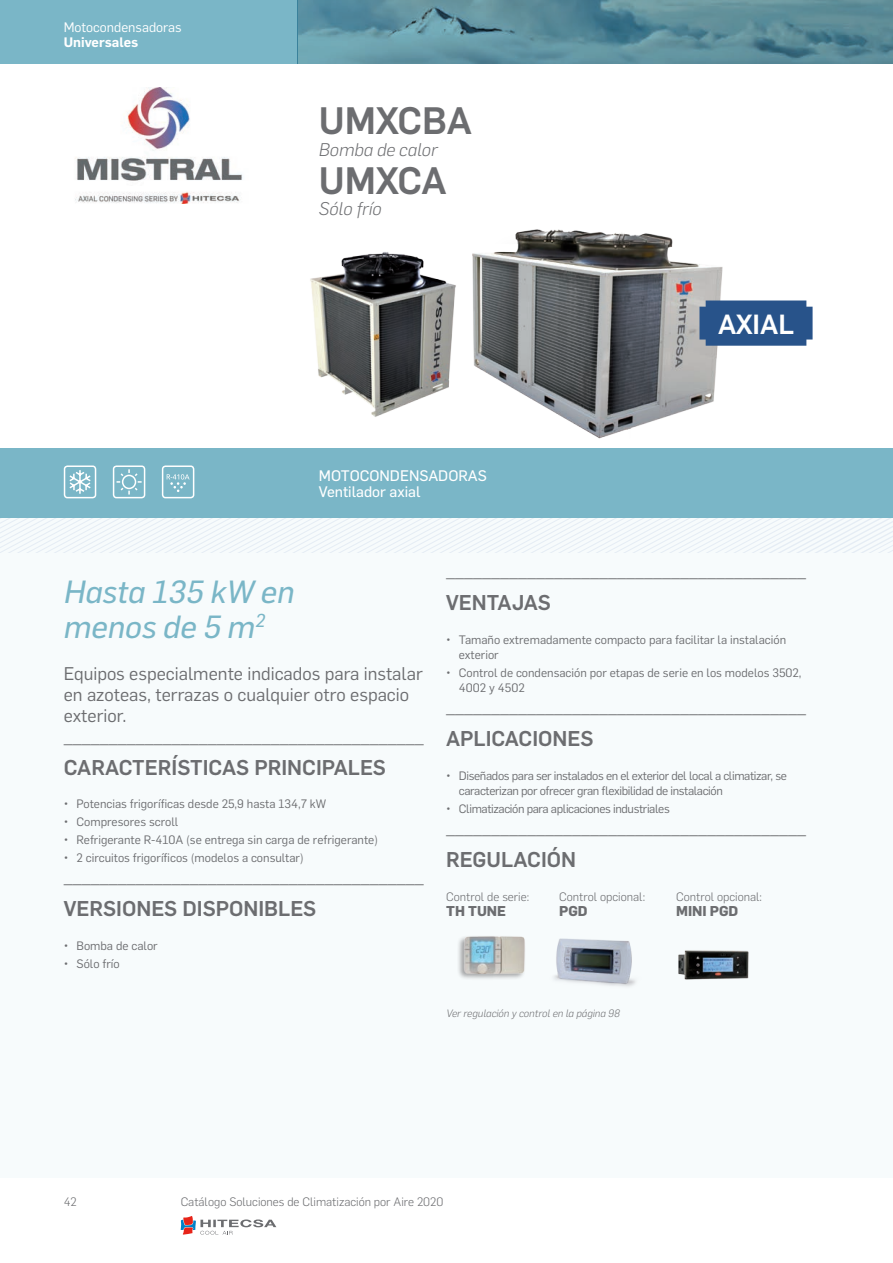
<style>
.page{position:relative;width:893px;height:1263px;background:#fff}
.page>*{position:absolute;margin:0;border:0;box-sizing:border-box;transform-origin:0 0}
.t1{font:500 37.5px "Flama";color:#6c6d70}
.t2{font:italic 31.5px/34.5px "Flama Basic";color:#7ab6c7}
.t3{font:500 27.15px "Flama";color:#fff}
.t4{font:500 21px "Flama";color:#6c6d70}
.t5{font:18px/21px "Flama";color:#6c6d70}
.t6{font:italic 300 18px "Flama";color:#6c6d70}
.t7{font:15px/16.5px "Flama Basic";color:#fff}
.t8{font:700 13.95px "Flama";color:#6c6d70}
.t9{font:13.5px "Flama";color:#fff}
.t10{font:600 13.5px "Flama";color:#fff}
.t11{font:12px/15px "Flama";color:#6c6d70}
.t12{font:12px/15px "Flama";letter-spacing:-.03em;color:#6c6d70}
.t13{font:300 12px "Flama";color:#6c6d70}
.t14{font:italic 300 10.5px "Flama";color:#6c6d70}
</style>
<div class="page">
<div style="left:0;top:0;width:298px;height:64px;background:#7ab6c7"></div>
<svg style="left:298px;top:0;width:595px;height:64px;background:#5d8e9c"></svg>
<svg style="left:181px;top:1216px;width:95px;height:19px"></svg>
<div style="left:0;top:517px;width:893px;height:661px;background:#f7fbfc"></div>
<svg style="left:0;top:517px;width:893px;height:36px"></svg>
<div style="left:0;top:448px;width:893px;height:69px;background:#7ab6c7"></div>
<div style="left:113px;top:465px;width:32px;height:33px;border:2px solid #fff;border-radius:3px"></div>
<svg style="left:115px;top:468px;width:28px;height:28px"></svg>
<div style="left:64px;top:465px;width:32px;height:33px;border:2px solid #fff;border-radius:3px"></div>
<svg style="left:69px;top:470px;width:22px;height:24px"></svg>
<div style="left:162px;top:465px;width:32px;height:33px;border:2px solid #fff;border-radius:3px"></div>
<svg style="left:167px;top:474px;width:23px;height:18px"></svg>
<img style="left:513px;top:229px;width:210px;height:210px">
<img style="left:310px;top:251px;width:203px;height:166px">
<img style="left:75px;top:88px;width:168px;height:115px">
<img style="left:458px;top:936px;width:67px;height:43px">
<img style="left:554px;top:938px;width:82px;height:49px">
<img style="left:678px;top:950px;width:71px;height:30px">
<svg style="left:699px;top:300px;width:114px;height:46px;background:#325a8e"></svg>
<p class="t9" style="left:64px;top:18px;width:119px">Motocondensadoras</p>
<p class="t10" style="left:64px;top:32px;width:76px">Universales</p>
<h1 class="t1" style="left:319px;top:94px;width:154px">UMXCBA</h1>
<h3 class="t6" style="left:319px;top:138px;width:120px">Bomba de calor</h3>
<h1 class="t1" style="left:319px;top:154px;width:129px">UMXCA</h1>
<h3 class="t6" style="left:319px;top:197px;width:64px">Sólo frío</h3>
<p class="t7" style="left:319px;top:466px;width:169px">MOTOCONDENSADORAS<br>Ventilador axial</p>
<h3 class="t3" style="left:718px;top:305px;width:78px">AXIAL</h3>
<h2 class="t2" style="left:64px;top:573px;width:232px">Hasta 135 kW en menos de 5 m<sup>2</sup></h2>
<h3 class="t5" style="left:64px;top:662px;width:361px">Equipos especialmente indicados para instalar en azoteas, terrazas o cualquier otro espacio exterior. ________________________________________</h3>
<h3 class="t4" style="left:64px;top:752px;width:324px">CARACTERÍSTICAS PRINCIPALES</h3>
<p class="t11" style="left:64px;top:796px;width:264px">• Potencias frigoríficas desde 25,9 hasta 134,7 kW</p>
<p class="t11" style="left:64px;top:814px;width:116px">• Compresores scroll</p>
<p class="t11" style="left:64px;top:832px;width:316px">• Refrigerante R-410A (se entrega sin carga de refrigerante)</p>
<p class="t11" style="left:64px;top:850px;width:241px">• 2 circuitos frigoríficos (modelos a consultar)</p>
<h3 class="t5" style="left:64px;top:865px;width:361px">________________________________________</h3>
<h3 class="t4" style="left:64px;top:893px;width:254px">VERSIONES DISPONIBLES</h3>
<p class="t11" style="left:64px;top:938px;width:96px">• Bomba de calor</p>
<p class="t11" style="left:64px;top:956px;width:57px">• Sólo frío</p>
<h3 class="t5" style="left:446px;top:559px;width:362px">________________________________________</h3>
<h3 class="t4" style="left:446px;top:587px;width:106px">VENTAJAS</h3>
<p class="t11" style="left:459px;top:632px;width:329px;text-indent:-13px">• Tamaño extremadamente compacto para facilitar la instalación exterior</p>
<p class="t11" style="left:459px;top:665px;width:344px;text-indent:-13px">• Control de condensación por etapas de serie en los modelos 3502,<br>4002 y 4502</p>
<h3 class="t5" style="left:446px;top:695px;width:362px">________________________________________</h3>
<h3 class="t4" style="left:446px;top:723px;width:149px">APLICACIONES</h3>
<p class="t12" style="left:459px;top:768px;width:329px;text-indent:-13px">• Diseñados para ser instalados en el exterior del local a climatizar, se caracterizan por ofrecer gran flexibilidad de instalación</p>
<p class="t12" style="left:446px;top:801px;width:225px">• Climatización para aplicaciones industriales</p>
<h3 class="t5" style="left:446px;top:816px;width:362px">________________________________________</h3>
<h3 class="t4" style="left:446px;top:844px;width:132px">REGULACIÓN</h3>
<p class="t13" style="left:446px;top:889px;width:85px">Control de serie:</p>
<p class="t8" style="left:446px;top:901px;width:61px">TH TUNE</p>
<p class="t13" style="left:559px;top:889px;width:88px">Control opcional:</p>
<p class="t8" style="left:559px;top:901px;width:30px">PGD</p>
<p class="t13" style="left:676px;top:889px;width:88px">Control opcional:</p>
<p class="t8" style="left:676px;top:901px;width:64px">MINI PGD</p>
<p class="t14" style="left:446px;top:1006px;width:175px">Ver regulación y control en la página 98</p>
<p class="t13" style="left:64px;top:1194px;width:15px">42</p>
<p class="t13" style="left:181px;top:1194px;width:264px">Catálogo Soluciones de Climatización por Aire 2020</p>
</div>
